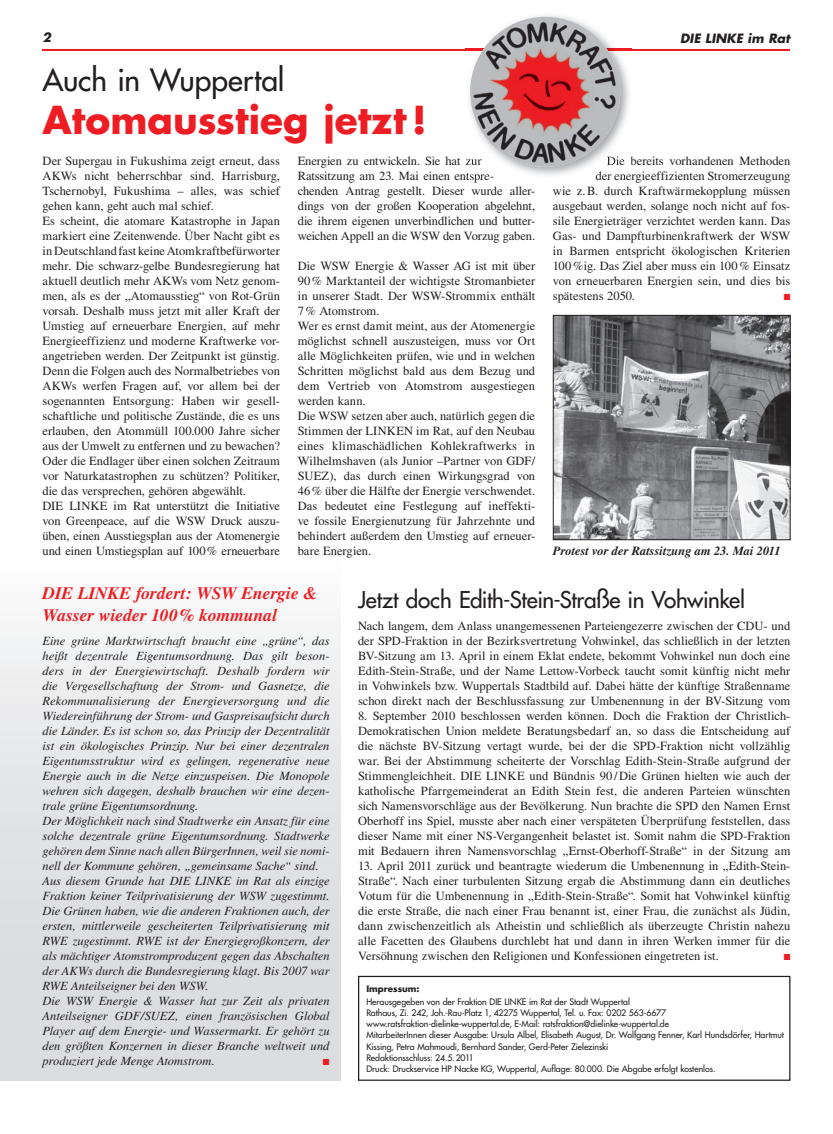
<style>
.page{position:relative;width:833px;height:1134px;background:#fff}
.page>*{position:absolute;margin:0;border:0;box-sizing:border-box;transform-origin:0 0}
.t1{font:700 37.5px "Futura";color:#ee1d23}
.t2{font:30px "Futura";color:#231f20}
.t3{font:22.5px "Futura";letter-spacing:-.01em;color:#231f20}
.t4{font:italic 700 17.5px/22.5px "Times";color:#ee1d23}
.t5{font:12.5px/15px "Times";color:#231f20}
.t6{font:italic 12.5px/15px "Times";letter-spacing:-.005em;color:#231f20}
.t7{font:italic 700 12.5px "Times";color:#231f20}
.t8{font:italic 700 12.5px "Futura";color:#231f20}
.t9{font:8.75px/11.2px "Futura";color:#231f20}
.t10{font:700 8.75px "Futura";letter-spacing:.005em;color:#231f20}
.t11{font:8.75px "Zapf Dingbats";color:#ee1d23}
</style>
<div class="page">
<div style="left:0;top:555px;width:340px;height:525px;background:linear-gradient(to bottom,#f7f8f8,#d5d6d9)"></div>
<hr style="left:43px;top:49px;width:747px;height:1px;background:#ee1d23">
<img style="left:555px;top:317px;width:233px;height:221px">
<div style="left:553px;top:315px;width:237px;height:225px;border:1px solid #231f20"></div>
<img style="left:465px;top:15px;width:166px;height:163px">
<img style="left:465px;top:49px;width:166px;height:1px">
<img style="left:465px;top:156px;width:16px;height:12px">
<img style="left:465px;top:171px;width:28px;height:7px">
<img style="left:607px;top:156px;width:24px;height:9px">
<img style="left:596px;top:171px;width:35px;height:7px">
<img style="left:470px;top:17px;width:150px;height:150px;border-radius:75px">
<div style="left:358px;top:976px;width:432px;height:105px;border:1px solid #231f20"></div>
<p class="t8" style="left:43px;top:29px;width:10px">2</p>
<p class="t8" style="left:680px;top:29px;width:111px">DIE LINKE im Rat</p>
<h2 class="t2" style="left:43px;top:60px;width:243px">Auch in Wuppertal</h2>
<h1 class="t1" style="left:43px;top:94px;width:385px">Atomausstieg jetzt !</h1>
<p class="t5" style="left:43px;top:153px;width:239px">Der Supergau in Fukushima zeigt erneut, dass AKWs nicht beherrschbar sind. Harrisburg, Tschernobyl, Fukushima – alles, was schief gehen kann, geht auch mal schief.<br>Es scheint, die atomare Katastrophe in Japan markiert eine Zeitenwende. Über Nacht gibt es in Deutschland fast keine Atomkraftbefürworter mehr. Die schwarz-gelbe Bundesregierung hat aktuell deutlich mehr AKWs vom Netz genom&shy;men, als es der „Atomausstieg“ von Rot-Grün vorsah. Deshalb muss jetzt mit aller Kraft der Umstieg auf erneuerbare Energien, auf mehr Energieeffizienz und moderne Kraftwerke vor&shy;angetrieben werden. Der Zeitpunkt ist günstig.<br>Denn die Folgen auch des Normalbetriebes von AKWs werfen Fragen auf, vor allem bei der sogenannten Entsorgung: Haben wir gesell&shy;schaftliche und politische Zustände, die es uns erlauben, den Atommüll 100.000 Jahre sicher aus der Umwelt zu entfernen und zu bewachen?<br>Oder die Endlager über einen solchen Zeitraum vor Naturkatastrophen zu schützen? Politiker, die das versprechen, gehören abgewählt.<br>DIE LINKE im Rat unterstützt die Initiative von Greenpeace, auf die WSW Druck auszu&shy;üben, einen Ausstiegsplan aus der Atomenergie und einen Umstiegsplan auf 100 % erneuerbare</p>
<p class="t5" style="left:298px;top:153px;width:239px">Energien zu entwickeln. Sie hat zur Ratssitzung am 23. Mai einen entspre&shy;chenden Antrag gestellt. Dieser wurde aller&shy;dings von der großen Kooperation abgelehnt, die ihrem eigenen unverbindlichen und butter&shy;weichen Appell an die WSW den Vorzug gaben.</p>
<p class="t5" style="left:606px;top:153px;width:185px">Die bereits vorhandenen Methoden</p>
<p class="t5" style="left:595px;top:168px;width:196px">der energieeffizienten Stromerzeugung</p>
<p class="t5" style="left:553px;top:183px;width:239px">wie z. B. durch Kraftwärmekopplung müssen</p>
<p class="t5" style="left:553px;top:198px;width:239px">ausgebaut werden, solange noch nicht auf fos-</p>
<p class="t5" style="left:553px;top:213px;width:239px">sile Energieträger verzichtet werden kann. Das</p>
<p class="t5" style="left:553px;top:228px;width:239px">Gas- und Dampfturbinenkraftwerk der WSW</p>
<p class="t5" style="left:553px;top:243px;width:239px">in Barmen entspricht ökologischen Kriterien</p>
<p class="t5" style="left:553px;top:258px;width:239px">100 %ig. Das Ziel aber muss ein 100 % Einsatz</p>
<p class="t5" style="left:553px;top:273px;width:239px">von erneuerbaren Energien sein, und dies bis</p>
<p class="t5" style="left:553px;top:288px;width:84px">spätestens 2050.</p>
<p class="t11" style="left:783px;top:293px;width:8px">■</p>
<p class="t5" style="left:298px;top:258px;width:239px">Die WSW Energie &amp; Wasser AG ist mit über 90 % Marktanteil der wichtigste Stromanbieter in unserer Stadt. Der WSW-Strommix enthält 7 % Atomstrom.<br>Wer es ernst damit meint, aus der Atomenergie möglichst schnell auszusteigen, muss vor Ort alle Möglichkeiten prüfen, wie und in welchen Schritten möglichst bald aus dem Bezug und dem Vertrieb von Atomstrom ausgestiegen werden kann.<br>Die WSW setzen aber auch, natürlich gegen die Stimmen der LINKEN im Rat, auf den Neubau eines klimaschädlichen Kohlekraftwerks in Wilhelmshaven (als Junior –Partner von GDF/ SUEZ), das durch einen Wirkungsgrad von 46 % über die Hälfte der Energie verschwendet.<br>Das bedeutet eine Festlegung auf ineffekti&shy;ve fossile Energienutzung für Jahrzehnte und behindert außerdem den Umstieg auf erneuer&shy;bare Energien.</p>
<p class="t7" style="left:553px;top:543px;width:229px">Protest vor der Ratssitzung am 23. Mai 2011</p>
<h3 class="t4" style="left:43px;top:581px;width:276px">DIE LINKE fordert: WSW Energie &amp;<br>Wasser wieder 100 % kommunal</h3>
<p class="t6" style="left:43px;top:633px;width:289px">Eine grüne Marktwirtschaft braucht eine „grüne“, das heißt dezentrale Eigen tums ordnung. Das gilt beson&shy;ders in der Ener gie wirtschaft. Deshalb fordern wir die Vergesellschaftung der Strom- und Gas netze, die Rekommunalisierung der Energieversorgung und die Wieder ein füh rung der Strom- und Gaspreisaufsicht durch die Länder. Es ist schon so, das Prinzip der Dezentralität ist ein ökologisches Prinzip. Nur bei einer dezentralen Eigentumsstruktur wird es gelingen, regenerative neue Energie auch in die Netze einzuspeisen. Die Monopole wehren sich dagegen, deshalb brauchen wir eine dezen&shy;trale grüne Eigentumsordnung.<br>Der Möglichkeit nach sind Stadtwerke ein Ansatz für eine solche dezentrale grüne Eigentumsordnung. Stadtwerke gehören dem Sinne nach allen BürgerInnen, weil sie nomi&shy;nell der Kommune gehören, „gemeinsame Sache“ sind.<br>Aus diesem Grunde hat DIE LINKE im Rat als einzige Fraktion keiner Teilprivatisierung der WSW zugestimmt.<br>Die Grünen haben, wie die anderen Fraktionen auch, der ersten, mittlerweile gescheiterten Teilprivatisierung mit RWE zugestimmt. RWE ist der Energiegroßkonzern, der als mächtiger Atomstromproduzent gegen das Abschalten der AKWs durch die Bundesregierung klagt. Bis 2007 war RWE Anteilseigner bei den WSW.<br>Die WSW Energie &amp; Wasser hat zur Zeit als privaten Anteilseigner GDF/SUEZ, einen französischen Global Player auf dem Energie- und Wassermarkt. Er gehört zu den größten Konzernen in dieser Branche weltweit und produziert jede Menge Atomstrom.</p>
<p class="t11" style="left:323px;top:1058px;width:8px">■</p>
<h3 class="t3" style="left:358px;top:585px;width:388px">Jetzt doch Edith-Stein-Straße in Vohwinkel</h3>
<p class="t5" style="left:358px;top:618px;width:434px;text-align:justify">Nach langem, dem Anlass unangemessenen Parteiengezerre zwischen der CDU- und der SPD-Fraktion in der Bezirksvertretung Vohwinkel, das schließlich in der letzten BV-Sitzung am 13. April in einem Eklat endete, bekommt Vohwinkel nun doch eine Edith-Stein-Straße, und der Name Lettow-Vorbeck taucht somit künftig nicht mehr in Vohwinkels bzw. Wuppertals Stadtbild auf. Dabei hätte der künftige Straßenname schon direkt nach der Beschlussfassung zur Umbenennung in der BV-Sitzung vom</p>
<p class="t5" style="left:358px;top:708px;width:434px;text-align:justify">8. September 2010 beschlossen werden können. Doch die Fraktion der Christlich-Demokratischen Union meldete Beratungsbedarf an, so dass die Entscheidung auf die nächste BV-Sitzung vertagt wurde, bei der die SPD-Fraktion nicht vollzählig war. Bei der Abstimmung scheiterte der Vorschlag Edith-Stein-Straße aufgrund der Stimmengleichheit. DIE LINKE und Bündnis 90 / Die Grünen hielten wie auch der katholische Pfarrgemeinderat an Edith Stein fest, die anderen Parteien wünschten sich Namensvorschläge aus der Bevölkerung. Nun brachte die SPD den Namen Ernst Oberhoff ins Spiel, musste aber nach einer verspäteten Überprüfung feststellen, dass dieser Name mit einer NS-Vergangenheit belastet ist. Somit nahm die SPD-Fraktion mit Bedauern ihren Namensvorschlag „Ernst-Oberhoff-Straße“ in der Sitzung am</p>
<p class="t5" style="left:358px;top:858px;width:434px;text-align:justify">13. April 2011 zurück und beantragte wiederum die Umbenennung in „Edith-Stein-Straße“. Nach einer turbulenten Sitzung ergab die Abstimmung dann ein deutliches Votum für die Umbenennung in „Edith-Stein-Straße“. Somit hat Vohwinkel künftig die erste Straße, die nach einer Frau benannt ist, einer Frau, die zunächst als Jüdin, dann zwischenzeitlich als Atheistin und schließlich als überzeugte Christin nahezu alle Facetten des Glaubens durchlebt hat und dann in ihren Werken immer für die Versöhnung zwischen den Religionen und Konfessionen eingetreten ist.</p>
<p class="t11" style="left:783px;top:953px;width:8px">■</p>
<p class="t10" style="left:366px;top:982px;width:55px">Impressum:</p>
<p class="t9" style="left:366px;top:996px;width:419px">Herausgegeben von der Fraktion DIE LINKE im Rat der Stadt Wuppertal<br>Rathaus, Zi. 242, Joh.-Rau-Platz 1, 42275 Wuppertal, Tel. u. Fax: 0202 563-6677 www.ratsfraktion-dielinke-wuppertal.de, E-Mail: ratsfraktion@dielinke-wuppertal.de<br>MitarbeiterInnen dieser Ausgabe: Ursula Albel, Elisabeth August, Dr. Wolfgang Fenner, Karl Hundsdörfer, Hartmut Kissing, Petra Mahmoudi, Bernhard Sander, Gerd-Peter Zielezinski<br>Redaktionsschluss: 24.5. 2011<br>Druck: Druckservice HP Nacke KG, Wuppertal, Auflage: 80.000. Die Abgabe erfolgt kostenlos.</p>
</div>
